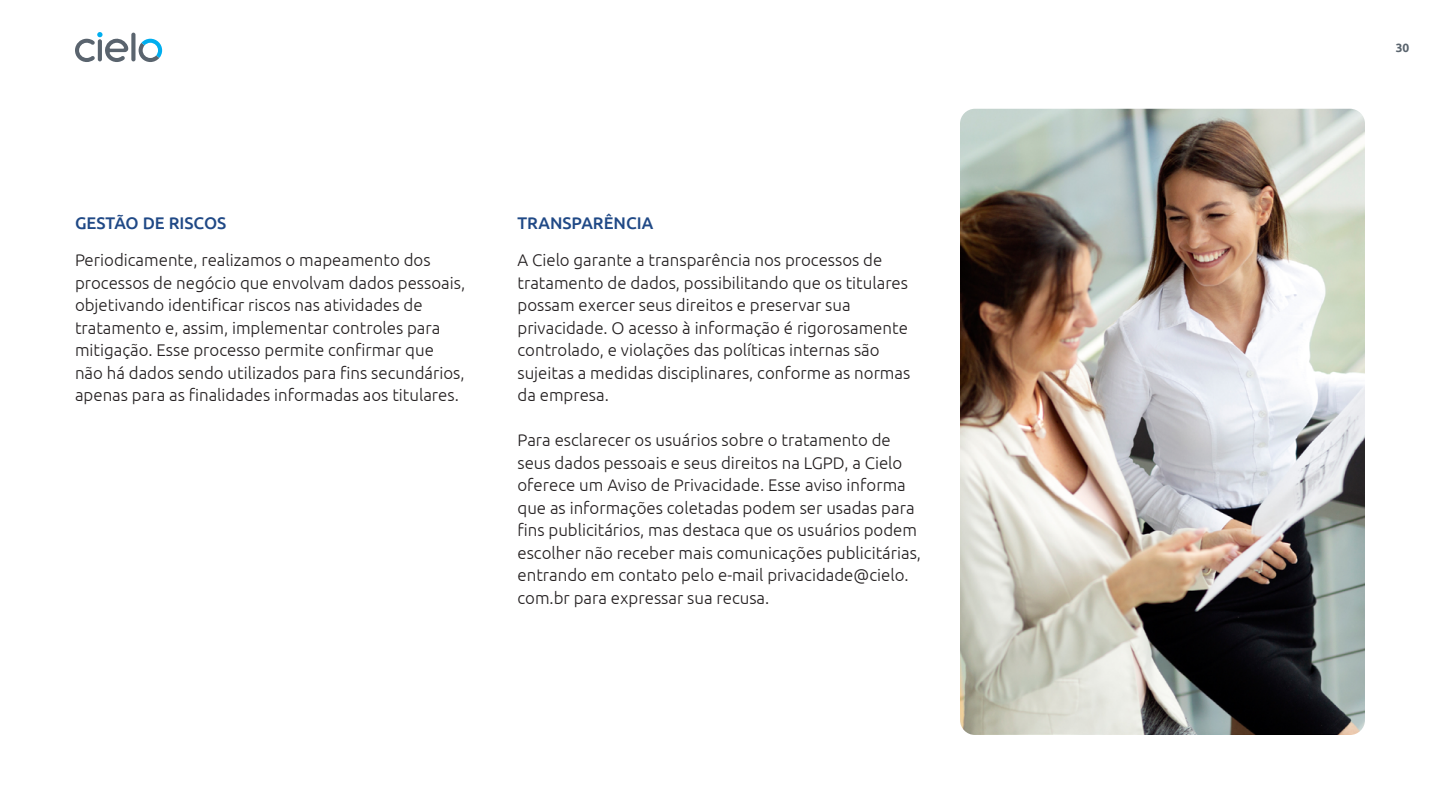
<style>
.page{position:relative;width:1440px;height:810px;background:#fff}
.page>*{position:absolute;margin:0;border:0;box-sizing:border-box;transform-origin:0 0}
.t1{font:300 16.88px/22.5px "Ubuntu";color:#231f20}
.t2{font:500 16.88px "Ubuntu";color:#204986}
.t3{font:700 12px "Ubuntu";color:#5a646e}
</style>
<div class="page">
<img style="left:960px;top:109px;width:405px;height:626px">
<div style="left:131px;top:33px;width:5px;height:28px;background:#5a646e;border-radius:2px"></div>
<svg style="left:139px;top:39px;width:23px;height:23px"></svg>
<svg style="left:75px;top:32px;width:53px;height:30px"></svg>
<p class="t2" style="left:75px;top:212px;width:153px">GESTÃO DE RISCOS</p>
<p class="t1" style="left:75px;top:249px;width:392px">Periodicamente, realizamos o mapeamento dos processos de negócio que envolvam dados pessoais, objetivando identificar riscos nas atividades de tratamento e, assim, implementar controles para mitigação. Esse processo permite confirmar que não há dados sendo utilizados para fins secundários, apenas para as finalidades informadas aos titulares.</p>
<p class="t2" style="left:517px;top:212px;width:137px">TRANSPARÊNCIA</p>
<p class="t1" style="left:517px;top:249px;width:394px">A Cielo garante a transparência nos processos de tratamento de dados, possibilitando que os titulares possam exercer seus direitos e preservar sua privacidade. O acesso à informação é rigorosamente controlado, e violações das políticas internas são sujeitas a medidas disciplinares, conforme as normas da empresa.</p>
<p class="t1" style="left:517px;top:429px;width:405px">Para esclarecer os usuários sobre o tratamento de seus dados pessoais e seus direitos na LGPD, a Cielo oferece um Aviso de Privacidade. Esse aviso informa que as informações coletadas podem ser usadas para fins publicitários, mas destaca que os usuários podem escolher não receber mais comunicações publicitárias, entrando em contato pelo e-mail privacidade@cielo. com.br para expressar sua recusa.</p>
<p class="t3" style="left:1396px;top:40px;width:15px">30</p>
</div>
